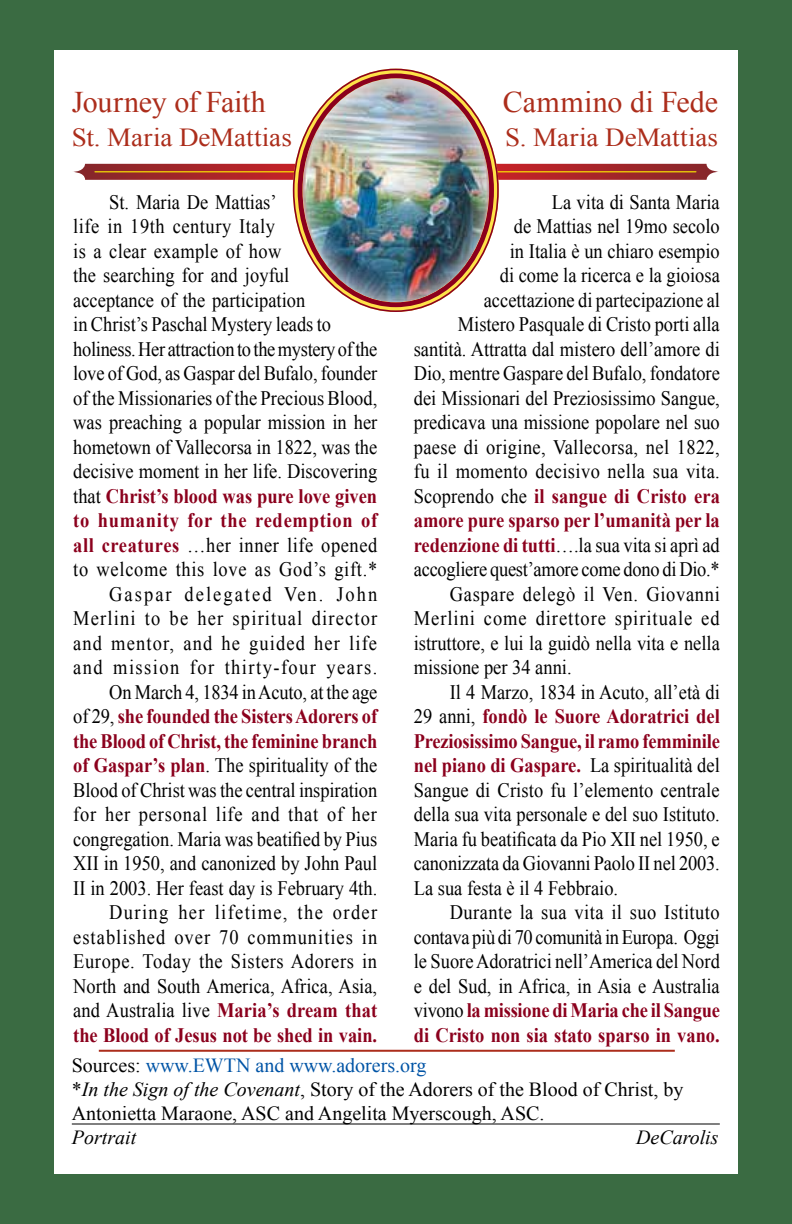
<style>
.page{position:relative;width:792px;height:1224px;background:#3a6b42}
.page>*{position:absolute;margin:0;border:0;box-sizing:border-box;transform-origin:0 0}
.t1{font:30px "Times New Roman";letter-spacing:-.005em;color:#ac2d1b}
.t2{font:26px "Times New Roman";letter-spacing:-.005em;color:#ac2d1b;scale:1.04 1}
.t3{font:italic 22px "Times New Roman";color:#000}
.t4{font:20.4px "Times New Roman";color:#000;scale:.9 1}
.t5{font:700 20.4px "Times New Roman";color:#8b001d;scale:.9 1}
.t6{font:20.4px "Times New Roman";letter-spacing:.02em;color:#000;scale:.9 1}
.t7{font:20.4px "Times New Roman";letter-spacing:.055em;color:#000;scale:.9 1}
.t8{font:20.4px "Times New Roman";letter-spacing:.035em;color:#000;scale:.9 1}
.t9{font:20.4px "Times New Roman";letter-spacing:.03em;color:#000;scale:.9 1}
.t10{font:20.4px "Times New Roman";letter-spacing:.065em;color:#000;scale:.9 1}
.t11{font:20.4px "Times New Roman";letter-spacing:.08em;color:#000;scale:.9 1}
.t12{font:20.4px "Times New Roman";letter-spacing:.045em;color:#000;scale:.9 1}
.t13{font:20.4px "Times New Roman";letter-spacing:.025em;color:#000;scale:.9 1}
.t14{font:700 20.4px "Times New Roman";letter-spacing:.04em;color:#8b001d;scale:.9 1}
.t15{font:20.4px "Times New Roman";letter-spacing:.06em;color:#000;scale:.9 1}
.t16{font:20.4px "Times New Roman";letter-spacing:.04em;color:#000;scale:.9 1}
.t17{font:20.4px "Times New Roman";letter-spacing:.075em;color:#000;scale:.9 1}
.t18{font:20.4px "Times New Roman";letter-spacing:.11em;color:#000;scale:.9 1}
.t19{font:20px/24px "Times New Roman";color:#000}
.t20{font:italic 20px "Times New Roman";color:#000}
.s1{font-weight:400;color:#000}
.s2{font-weight:700;color:#8b001d}
.s3{color:#0054a6}
.s4{font-style:italic}
</style>
<div class="page">
<div style="left:54px;top:50px;width:683px;height:1124px;background:#fff"></div>
<svg style="left:73px;top:164px;width:645px;height:16px;background:#ab3433"></svg>
<hr style="left:95px;top:171px;width:601px;height:1px;background:#fff200">
<img style="left:303px;top:78px;width:186px;height:224px">
<div style="left:293px;top:69px;width:206px;height:243px;border:10px solid #fee348;border-radius:50%"></div>
<div style="left:298px;top:73px;width:196px;height:234px;border:5px solid #8b001d;border-radius:50%"></div>
<hr style="left:72px;top:1124px;width:648px;height:1px;background:#000">
<hr style="left:99px;top:1050px;width:576px;height:2px;background:#ac2d1b">
<h1 class="t1" style="left:72px;top:82px;width:195px">Journey of Faith</h1>
<p class="t2" style="left:72px;top:120px;width:213px">St. Maria DeMattias</p>
<h1 class="t1" style="left:503px;top:82px;width:217px">Cammino di Fede</h1>
<p class="t2" style="left:505px;top:120px;width:206px">S. Maria DeMattias</p>
<p class="t4" style="left:109px;top:188px;width:187px">St. Maria De Mattias’</p>
<p class="t9" style="left:73px;top:213px;width:226px">life in 19th century Italy</p>
<p class="t4" style="left:73px;top:237px;width:233px">is a clear example of how</p>
<p class="t4" style="left:73px;top:262px;width:242px">the searching for and joyful</p>
<p class="t4" style="left:73px;top:286px;width:259px">acceptance of the participation</p>
<p class="t4" style="left:73px;top:311px;width:288px">in Christ’s Paschal Mystery leads to</p>
<p class="t4" style="left:73px;top:335px;width:339px">holiness. Her attraction to the mystery of the</p>
<p class="t4" style="left:73px;top:360px;width:339px">love of God, as Gaspar del Bufalo, founder</p>
<p class="t4" style="left:73px;top:384px;width:339px">of the Missionaries of the Precious Blood,</p>
<p class="t4" style="left:73px;top:409px;width:339px">was preaching a popular mission in her</p>
<p class="t4" style="left:73px;top:433px;width:339px">hometown of Vallecorsa in 1822, was the</p>
<p class="t4" style="left:73px;top:458px;width:339px">decisive moment in her life. Discovering</p>
<p class="t5" style="left:73px;top:482px;width:339px"><span class="s1">that</span> Christ’s blood was pure love given</p>
<p class="t14" style="left:73px;top:506px;width:339px">to humanity for the redemption of</p>
<p class="t9" style="left:73px;top:531px;width:339px"><span class="s2">all creatures</span> …her inner life opened</p>
<p class="t8" style="left:73px;top:556px;width:339px">to welcome this love as God’s gift.*</p>
<p class="t18" style="left:109px;top:580px;width:299px">Gaspar delegated Ven. John</p>
<p class="t10" style="left:73px;top:605px;width:339px">Merlini to be her spiritual director</p>
<p class="t15" style="left:73px;top:629px;width:339px">and mentor, and he guided her life</p>
<p class="t11" style="left:73px;top:654px;width:339px">and mission for thirty-four years.</p>
<p class="t4" style="left:109px;top:678px;width:299px">On March 4, 1834 in Acuto, at the age</p>
<p class="t5" style="left:73px;top:702px;width:339px"><span class="s1">of 29,</span> she founded the Sisters Adorers of</p>
<p class="t5" style="left:73px;top:727px;width:339px">the Blood of Christ, the feminine branch</p>
<p class="t4" style="left:73px;top:752px;width:339px"><span class="s2">of Gaspar’s plan</span>. The spirituality of the</p>
<p class="t4" style="left:73px;top:776px;width:339px">Blood of Christ was the central inspiration</p>
<p class="t12" style="left:73px;top:801px;width:339px">for her personal life and that of her</p>
<p class="t4" style="left:73px;top:825px;width:339px">congregation. Maria was beatified by Pius</p>
<p class="t4" style="left:73px;top:850px;width:339px">XII in 1950, and canonized by John Paul</p>
<p class="t4" style="left:73px;top:874px;width:339px">II in 2003. Her feast day is February 4th.</p>
<p class="t17" style="left:109px;top:898px;width:299px">During her lifetime, the order</p>
<p class="t7" style="left:73px;top:923px;width:339px">established over 70 communities in</p>
<p class="t8" style="left:73px;top:947px;width:339px">Europe. Today the Sisters Adorers in</p>
<p class="t4" style="left:73px;top:972px;width:339px">North and South America, Africa, Asia,</p>
<p class="t4" style="left:73px;top:996px;width:339px">and Australia live <span class="s2">Maria’s dream that</span></p>
<p class="t5" style="left:73px;top:1021px;width:339px">the Blood of Jesus not be shed in vain.</p>
<p class="t19" style="left:72px;top:1053px;width:613px">Sources: <span class="s3">www.EWTN and www.adorers.org<br></span>*<span class="s4">In the Sign of the Covenant</span>, Story of the Adorers of the Blood of Christ, by<br>Antonietta Maraone, ASC and Angelita Myerscough, ASC.</p>
<p class="t4" style="left:552px;top:188px;width:188px">La vita di Santa Maria</p>
<p class="t4" style="left:514px;top:213px;width:230px">de Mattias nel 19mo secolo</p>
<p class="t4" style="left:510px;top:237px;width:235px">in Italia è un chiaro esempio</p>
<p class="t4" style="left:500px;top:262px;width:246px">di come la ricerca e la gioiosa</p>
<p class="t4" style="left:484px;top:286px;width:264px">accettazione di partecipazione al</p>
<p class="t4" style="left:458px;top:311px;width:293px">Mistero Pasquale di Cristo porti alla</p>
<p class="t4" style="left:414px;top:335px;width:342px">santità. Attratta dal mistero dell’amore di</p>
<p class="t4" style="left:414px;top:360px;width:342px">Dio, mentre Gaspare del Bufalo, fondatore</p>
<p class="t4" style="left:414px;top:384px;width:342px">dei Missionari del Preziosissimo Sangue,</p>
<p class="t4" style="left:414px;top:409px;width:342px">predicava una missione popolare nel suo</p>
<p class="t6" style="left:414px;top:433px;width:342px">paese di origine, Vallecorsa, nel 1822,</p>
<p class="t6" style="left:414px;top:458px;width:342px">fu il momento decisivo nella sua vita.</p>
<p class="t5" style="left:414px;top:482px;width:342px"><span class="s1">Scoprendo che</span> il sangue di Cristo era</p>
<p class="t5" style="left:414px;top:506px;width:341px">amore pure sparso per l’umanità per la</p>
<p class="t4" style="left:414px;top:531px;width:342px"><span class="s2">redenzione di tutti</span>….la sua vita si aprì ad</p>
<p class="t4" style="left:414px;top:556px;width:342px">accogliere quest’amore come dono di Dio.*</p>
<p class="t16" style="left:450px;top:580px;width:302px">Gaspare delegò il Ven. Giovanni</p>
<p class="t7" style="left:414px;top:605px;width:341px">Merlini come direttore spirituale ed</p>
<p class="t4" style="left:414px;top:629px;width:342px">istruttore, e lui la guidò nella vita e nella</p>
<p class="t4" style="left:414px;top:654px;width:177px">missione per 34 anni.</p>
<p class="t4" style="left:450px;top:678px;width:302px">Il 4 Marzo, 1834 in Acuto, all’età di</p>
<p class="t5" style="left:414px;top:702px;width:342px"><span class="s1">29 anni,</span> fondò le Suore Adoratrici del</p>
<p class="t5" style="left:414px;top:727px;width:342px">Preziosissimo Sangue, il ramo femminile</p>
<p class="t5" style="left:414px;top:751px;width:342px">nel piano di Gaspare. <span class="s1">La spiritualità del</span></p>
<p class="t4" style="left:414px;top:776px;width:341px">Sangue di Cristo fu l’elemento centrale</p>
<p class="t4" style="left:414px;top:801px;width:342px">della sua vita personale e del suo Istituto.</p>
<p class="t4" style="left:414px;top:825px;width:342px">Maria fu beatificata da Pio XII nel 1950, e</p>
<p class="t4" style="left:414px;top:850px;width:342px">canonizzata da Giovanni Paolo II nel 2003.</p>
<p class="t4" style="left:414px;top:874px;width:229px">La sua festa è il 4 Febbraio.</p>
<p class="t13" style="left:450px;top:898px;width:301px">Durante la sua vita il suo Istituto</p>
<p class="t4" style="left:414px;top:923px;width:341px">contava più di 70 comunità in Europa. Oggi</p>
<p class="t4" style="left:414px;top:947px;width:342px">le Suore Adoratrici nell’America del Nord</p>
<p class="t4" style="left:414px;top:972px;width:342px">e del Sud, in Africa, in Asia e Australia</p>
<p class="t5" style="left:414px;top:996px;width:342px"><span class="s1">vivono</span> la missione di Maria che il Sangue</p>
<p class="t5" style="left:414px;top:1021px;width:341px">di Cristo non sia stato sparso in vano.</p>
<p class="t20" style="left:72px;top:1124px;width:66px">Portrait</p>
<p class="t20" style="left:636px;top:1124px;width:84px">DeCarolis</p>
<p class="t3" style="left:635px;top:1125px;width:92px">DeCarolis</p>
<p class="t3" style="left:66px;top:1125px;width:72px">Portrait</p>
</div>
